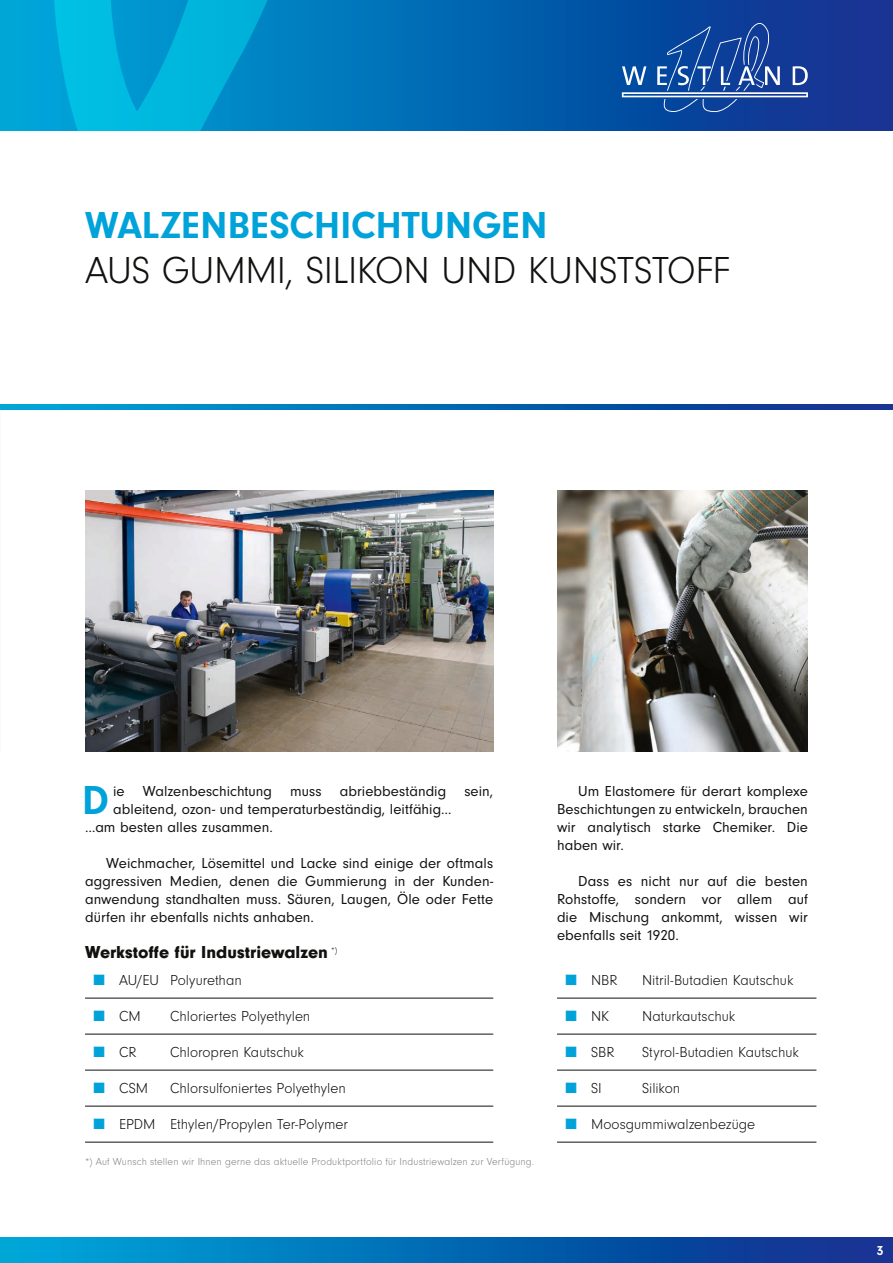
<style>
.page{position:relative;width:893px;height:1263px;background:#fff}
.page>*{position:absolute;margin:0;border:0;box-sizing:border-box;transform-origin:0 0}
.t1{font:700 42px "Neuzeit Gro";color:#00a3d9}
.t2{font:300 39px "Neuzeit Gro";letter-spacing:-.01em;color:#11110f}
.t3{font:700 39px "Neuzeit Gro";letter-spacing:.005em;color:#00a3d9}
.t4{font:900 18px "Neuzeit Gro";color:#11110f}
.t5{font:15px/18px "Neuzeit Gro";letter-spacing:.005em;color:#11110f;text-align:justify}
.t6{font:300 15px "Neuzeit Gro";color:#11110f}
.t7{font:700 13.5px "Neuzeit Gro";color:#fff}
.t8{font:300 10.5px "Neuzeit Gro";letter-spacing:.015em;color:#808281}
.s1{color:#00a3d9}
</style>
<div class="page">
<div style="left:0;top:1237px;width:893px;height:26px;background:linear-gradient(to right,#00a9da,#0e2a8c)"></div>
<svg style="left:0;top:405px;width:893px;height:4px;background:#0469b3"></svg>
<svg style="left:351px;top:0;width:542px;height:130px;background:#0654a6"></svg>
<svg style="left:0;top:0;width:351px;height:130px;background:#009ed1"></svg>
<svg style="left:622px;top:23px;width:186px;height:89px;background:#2758a6"></svg>
<img style="left:557px;top:490px;width:251px;height:261px">
<img style="left:85px;top:490px;width:408px;height:261px">
<hr style="left:85px;top:998px;width:408px;height:1px;background:#11110f">
<hr style="left:85px;top:1034px;width:408px;height:1px;background:#11110f">
<hr style="left:85px;top:1070px;width:408px;height:1px;background:#11110f">
<hr style="left:85px;top:1106px;width:408px;height:1px;background:#11110f">
<hr style="left:85px;top:1142px;width:408px;height:1px;background:#11110f">
<hr style="left:557px;top:998px;width:259px;height:1px;background:#11110f">
<hr style="left:557px;top:1034px;width:259px;height:1px;background:#11110f">
<hr style="left:557px;top:1070px;width:259px;height:1px;background:#11110f">
<hr style="left:557px;top:1106px;width:259px;height:1px;background:#11110f">
<hr style="left:557px;top:1142px;width:259px;height:1px;background:#11110f">
<h2 class="t3" style="left:85px;top:203px;width:464px">WALZENBESCHICHTUNGEN</h2>
<h2 class="t2" style="left:85px;top:250px;width:646px">AUS GUMMI, SILIKON UND KUNSTSTOFF</h2>
<h1 class="t1" style="left:82px;top:777px;width:28px">D</h1>
<p class="t5" style="left:113px;top:782px;width:381px">ie Walzenbeschichtung muss abriebbeständig sein,</p>
<p class="t5" style="left:113px;top:800px;width:340px">ableitend, ozon- und temperaturbeständig, leitfähig…</p>
<p class="t5" style="left:85px;top:818px;width:189px">…am besten alles zusammen.</p>
<p class="t5" style="left:85px;top:854px;width:410px;text-indent:21px">Weichmacher, Lösemittel und Lacke sind einige der oftmals aggressiven Medien, denen die Gummierung in der Kunden&shy;anwendung standhalten muss. Säuren, Laugen, Öle oder Fette dürfen ihr ebenfalls nichts anhaben.</p>
<p class="t4" style="left:85px;top:942px;width:254px">Werkstoffe für Industriewalzen <sup>*)</sup></p>
<p class="t6" style="left:94px;top:972px;width:150px"><span class="s1">■</span> AU/EU Polyurethan</p>
<p class="t6" style="left:94px;top:1008px;width:49px"><span class="s1">■</span> CM</p>
<p class="t6" style="left:170px;top:1008px;width:142px">Chloriertes Polyethylen</p>
<p class="t6" style="left:94px;top:1044px;width:45px"><span class="s1">■</span> CR</p>
<p class="t6" style="left:170px;top:1044px;width:135px">Chloropren Kautschuk</p>
<p class="t6" style="left:94px;top:1080px;width:56px"><span class="s1">■</span> CSM</p>
<p class="t6" style="left:170px;top:1080px;width:177px">Chlorsulfoniertes Polyethylen</p>
<p class="t6" style="left:94px;top:1116px;width:256px"><span class="s1">■</span> EPDM Ethylen/Propylen Ter-Polymer</p>
<p class="t8" style="left:85px;top:1156px;width:451px">*) Auf Wunsch stellen wir Ihnen gerne das aktuelle Produktportfolio für Industriewalzen zur Verfügung.</p>
<p class="t5" style="left:557px;top:782px;width:252px;text-indent:21px">Um Elastomere für derart komplexe Beschichtungen zu entwickeln, brauchen wir analytisch starke Chemiker. Die haben wir.</p>
<p class="t5" style="left:557px;top:872px;width:252px;text-indent:21px">Dass es nicht nur auf die besten Rohstoffe, sondern vor allem auf die Mischung ankommt, wissen wir ebenfalls seit 1920.</p>
<p class="t6" style="left:566px;top:972px;width:54px"><span class="s1">■</span> NBR</p>
<p class="t6" style="left:642px;top:972px;width:153px">Nitril-Butadien Kautschuk</p>
<p class="t6" style="left:566px;top:1008px;width:45px"><span class="s1">■</span> NK</p>
<p class="t6" style="left:642px;top:1008px;width:95px">Naturkautschuk</p>
<p class="t6" style="left:566px;top:1044px;width:51px"><span class="s1">■</span> SBR</p>
<p class="t6" style="left:642px;top:1044px;width:158px">Styrol-Butadien Kautschuk</p>
<p class="t6" style="left:566px;top:1080px;width:38px"><span class="s1">■</span> SI</p>
<p class="t6" style="left:642px;top:1080px;width:40px">Silikon</p>
<p class="t6" style="left:566px;top:1116px;width:191px"><span class="s1">■</span> Moosgummiwalzenbezüge</p>
<p class="t7" style="left:877px;top:1243px;width:8px">3</p>
</div>
